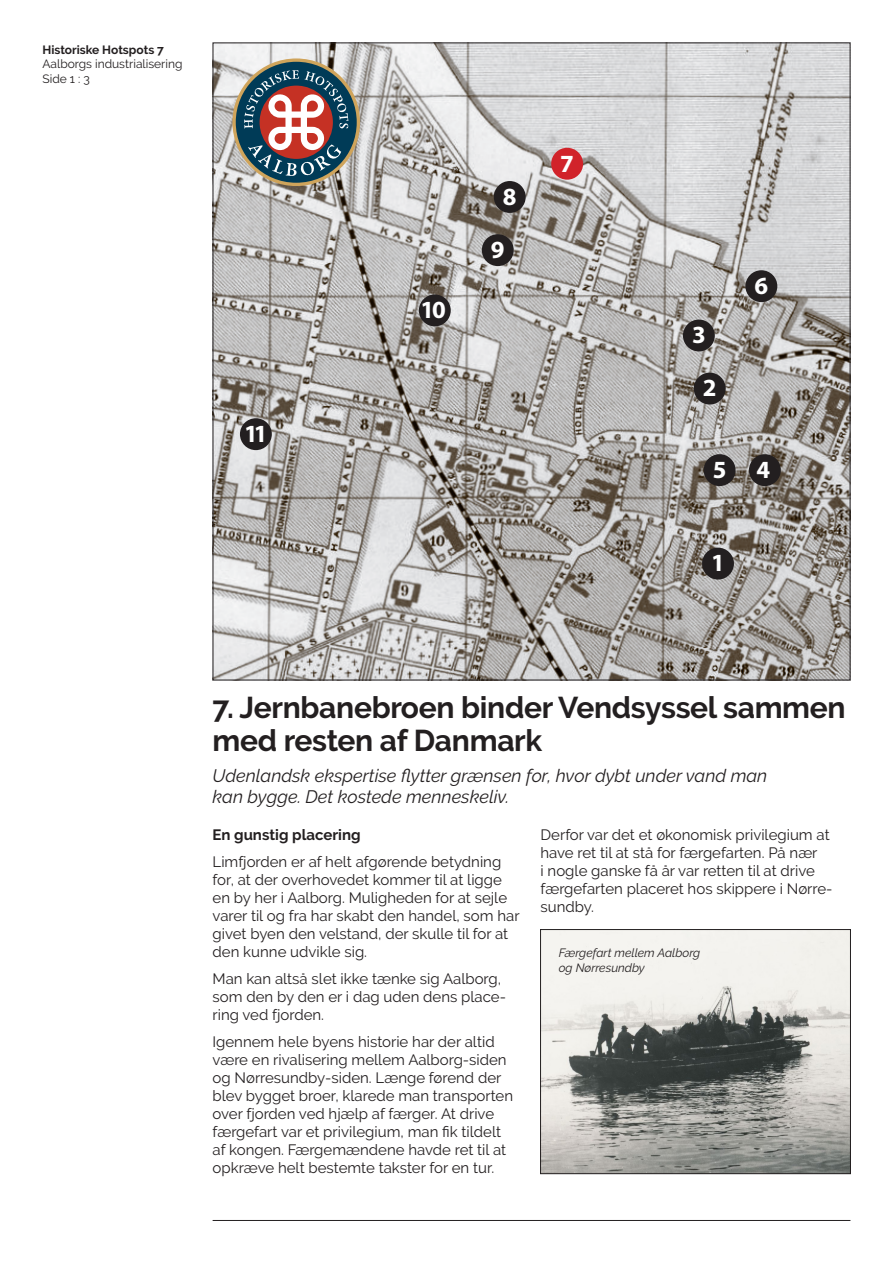
<style>
.page{position:relative;width:893px;height:1263px;background:#fff}
.page>*{position:absolute;margin:0;border:0;box-sizing:border-box;transform-origin:0 0}
.t1{font:700 30px/33px "Raleway";letter-spacing:-.01em;color:#231f20}
.t2{font:24.75px/53.2px "Myriad Variable Concept";color:#fff;text-align:center}
.t3{font:italic 18px "Raleway";color:#231f20}
.t4{font:15px/18px "Raleway";color:#231f20}
.t5{font:700 15px "Raleway";color:#231f20}
.t6{font:italic 12px "Raleway";color:#231f20}
.t7{font:12px "Raleway";color:#231f20}
.t8{font:700 12px "Raleway";color:#231f20}
</style>
<div class="page">
<img style="left:215px;top:45px;width:633px;height:633px">
<div style="left:702px;top:548px;width:32px;height:31px;background:#231f20;border-radius:50%"></div>
<div style="left:694px;top:373px;width:32px;height:31px;background:#231f20;border-radius:50%"></div>
<div style="left:749px;top:454px;width:32px;height:32px;background:#231f20;border-radius:50%"></div>
<div style="left:704px;top:454px;width:31px;height:32px;background:#231f20;border-radius:50%"></div>
<div style="left:683px;top:320px;width:32px;height:31px;background:#231f20;border-radius:50%"></div>
<div style="left:745px;top:270px;width:32px;height:32px;background:#231f20;border-radius:50%"></div>
<div style="left:551px;top:148px;width:32px;height:32px;background:#d1232a;border-radius:50%"></div>
<div style="left:494px;top:181px;width:32px;height:32px;background:#231f20;border-radius:50%"></div>
<div style="left:482px;top:234px;width:32px;height:32px;background:#231f20;border-radius:50%"></div>
<div style="left:419px;top:294px;width:32px;height:32px;background:#231f20;border-radius:50%"></div>
<div style="left:240px;top:418px;width:32px;height:32px;background:#231f20;border-radius:50%"></div>
<hr style="left:213px;top:1220px;width:637px;height:1px;background:#231f20">
<svg style="left:232px;top:58px;width:128px;height:128px"></svg>
<div style="left:236px;top:62px;width:121px;height:121px;background:#003b57;border-radius:50%"></div>
<svg style="left:244px;top:70px;width:105px;height:106px"></svg>
<img style="left:542px;top:931px;width:307px;height:241px">
<div style="left:540px;top:929px;width:311px;height:245px;border:1px solid #231f20"></div>
<p class="t8" style="left:43px;top:43px;width:123px">Historiske Hotspots 7</p>
<p class="t7" style="left:43px;top:57px;width:142px">Aalborgs industrialisering</p>
<p class="t7" style="left:43px;top:71px;width:49px">Side 1 : 3</p>
<p class="t2" style="left:244px;top:407px;width:25px">11</p>
<p class="t2" style="left:420px;top:283px;width:27px">10</p>
<p class="t2" style="left:491px;top:170px;width:27px">8<br>9</p>
<p class="t2" style="left:560px;top:137px;width:15px">7</p>
<p class="t2" style="left:692px;top:308px;width:15px">3</p>
<p class="t2" style="left:703px;top:361px;width:15px">2</p>
<p class="t2" style="left:754px;top:259px;width:15px">6</p>
<p class="t2" style="left:713px;top:443px;width:59px">5 4</p>
<p class="t2" style="left:711px;top:536px;width:15px">1</p>
<p class="t1" style="left:213px;top:691px;width:635px">7. Jernbanebroen binder Vendsyssel sammen med resten af Danmark</p>
<p class="t3" style="left:213px;top:765px;width:556px">Udenlandsk ekspertise flytter grænsen for, hvor dybt under vand man</p>
<p class="t3" style="left:213px;top:786px;width:298px">kan bygge. Det kostede menneskeliv.</p>
<p class="t5" style="left:213px;top:826px;width:150px">En gunstig placering</p>
<p class="t4" style="left:213px;top:852px;width:309px">Limfjorden er af helt afgørende betydning for, at der overhovedet kommer til at ligge en by her i Aalborg. Muligheden for at sejle varer til og fra har skabt den handel, som har givet byen den velstand, der skulle til for at den kunne udvikle sig.</p>
<p class="t4" style="left:213px;top:969px;width:295px">Man kan altså slet ikke tænke sig Aalborg, som den by den er i dag uden dens place&shy;ring ved fjorden.</p>
<p class="t4" style="left:213px;top:1032px;width:302px">Igennem hele byens historie har der altid være en rivalisering mellem Aalborg-siden og Nørresundby-siden. Længe førend der blev bygget broer, klarede man transporten over fjorden ved hjælp af færger. At drive færgefart var et privilegium, man fik tildelt af kongen. Færgemændene havde ret til at opkræve helt bestemte takster for en tur.</p>
<p class="t4" style="left:540px;top:825px;width:294px">Derfor var det et økonomisk privilegium at have ret til at stå for færgefarten. På nær<br>i nogle ganske få år var retten til at drive færgefarten placeret hos skippere i Nørre&shy;sundby.</p>
<p class="t6" style="left:559px;top:946px;width:143px">Færgefart mellem Aalborg</p>
<p class="t6" style="left:559px;top:961px;width:88px">og Nørresundby</p>
</div>
